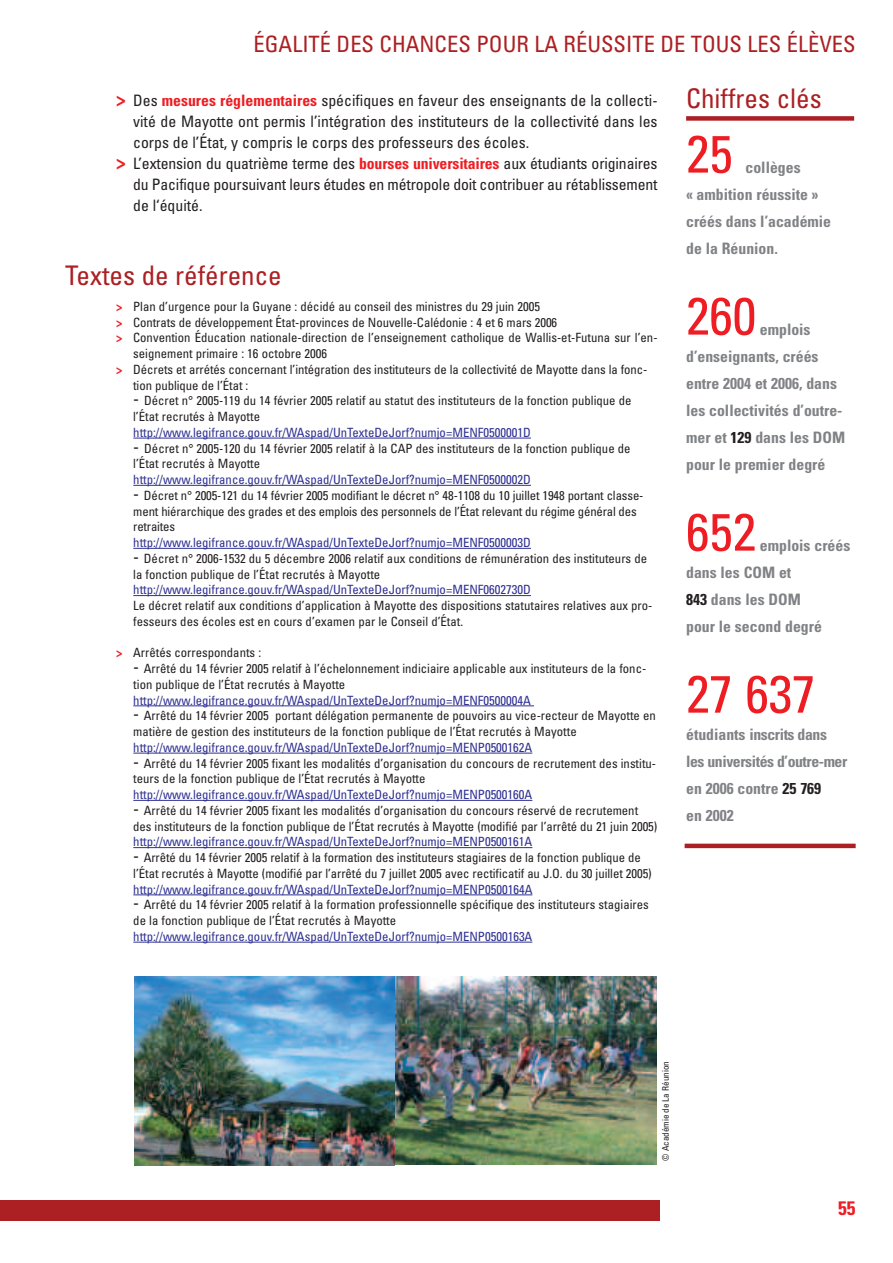
<style>
.page{position:relative;width:893px;height:1263px;background:#fff}
.page>*{position:absolute;margin:0;border:0;box-sizing:border-box;transform-origin:0 0}
.t1{font:condensed 52.5px "Univers";color:#ee1d23}
.t2{font:condensed 27px "Univers";color:#ac1f22}
.t3{font:condensed 22.5px "Univers";color:#ac1f22}
.t4{font:700 condensed 19.5px "Univers";color:#ee1d23}
.t5{font:condensed 15.75px "Univers";color:#231f20}
.t6{font:700 condensed 15.75px/27px "Univers";color:#808285}
.t7{font:700 condensed 15.75px/27px "Univers";letter-spacing:-.025em;color:#808285}
.t8{font:condensed 12.75px/15.8px "Univers";color:#231f20}
.t9{font:condensed 12.75px "Univers";color:#2e3092}
.t10{font:condensed 9px "Univers";color:#231f20}
.s1{font-weight:700;font-size:19.5px;color:#ee1d23}
.s2{font-weight:700;color:#ee1d23}
.s3{font-size:18px}
.s4{color:#231f20}
</style>
<div class="page">
<div style="left:0;top:1200px;width:660px;height:20px;background:#ac1f22"></div>
<hr style="left:133px;top:438px;width:398px;height:1px;background:#2e3092">
<hr style="left:133px;top:485px;width:398px;height:1px;background:#2e3092">
<hr style="left:133px;top:548px;width:398px;height:1px;background:#2e3092">
<hr style="left:133px;top:595px;width:398px;height:1px;background:#2e3092">
<hr style="left:133px;top:705px;width:401px;height:1px;background:#2e3092">
<hr style="left:133px;top:753px;width:399px;height:1px;background:#2e3092">
<hr style="left:133px;top:800px;width:399px;height:1px;background:#2e3092">
<hr style="left:133px;top:847px;width:399px;height:1px;background:#2e3092">
<hr style="left:133px;top:894px;width:399px;height:1px;background:#2e3092">
<hr style="left:133px;top:942px;width:399px;height:1px;background:#2e3092">
<div style="left:686px;top:116px;width:168px;height:5px;background:#ac1f22"></div>
<hr style="left:685px;top:844px;width:171px;height:4px;background:#ac1f22">
<img style="left:135px;top:977px;width:261px;height:189px">
<img style="left:396px;top:977px;width:261px;height:187px">
<h3 class="t3" style="left:254px;top:35px;width:603px">ÉGALITÉ DES CHANCES POUR LA RÉUSSITE DE TOUS LES ÉLÈVES</h3>
<p class="t5" style="left:116px;top:95px;width:543px"><span class="s1">&gt;</span> Des <span class="s2">mesures réglementaires</span> spécifiques en faveur des enseignants de la collecti-</p>
<p class="t5" style="left:133px;top:116px;width:526px">vité de Mayotte ont permis l’intégration des instituteurs de la collectivité dans les</p>
<p class="t5" style="left:133px;top:137px;width:398px">corps de l’État, y compris le corps des professeurs des écoles.</p>
<p class="t5" style="left:116px;top:158px;width:543px"><span class="s1">&gt;</span> L’extension du quatrième terme des <span class="s2">bourses universitaires</span> aux étudiants originaires</p>
<p class="t5" style="left:133px;top:179px;width:526px">du Pacifique poursuivant leurs études en métropole doit contribuer au rétablissement</p>
<p class="t5" style="left:133px;top:200px;width:71px">de l‘équité.</p>
<h2 class="t2" style="left:65px;top:265px;width:218px">Textes de référence</h2>
<p class="t8" style="left:116px;top:299px;width:425px"><span class="s2">&gt;</span> Plan d’urgence pour la Guyane : décidé au conseil des ministres du 29 juin 2005</p>
<p class="t8" style="left:116px;top:315px;width:442px"><span class="s2">&gt;</span> Contrats de développement État-provinces de Nouvelle-Calédonie : 4 et 6 mars 2006</p>
<p class="t8" style="left:116px;top:331px;width:543px"><span class="s2">&gt;</span> Convention Éducation nationale-direction de l’enseignement catholique de Wallis-et-Futuna sur l’en-</p>
<p class="t8" style="left:133px;top:347px;width:195px">seignement primaire : 16 octobre 2006</p>
<p class="t8" style="left:116px;top:362px;width:533px"><span class="s2">&gt;</span> Décrets et arrétés concernant l’intégration des instituteurs de la collectivité de Mayotte dans la fonc-</p>
<p class="t8" style="left:133px;top:378px;width:117px">tion publique de l’État :</p>
<p class="t8" style="left:133px;top:394px;width:500px"><span class="s3">-</span> Décret n° 2005-119 du 14 février 2005 relatif au statut des instituteurs de la fonction publique de l’État recrutés à Mayotte</p>
<p class="t9" style="left:133px;top:428px;width:399px">http://www.legifrance.gouv.fr/WAspad/UnTexteDeJorf?numjo=MENF0500001D</p>
<p class="t8" style="left:133px;top:441px;width:499px"><span class="s3">-</span> Décret n° 2005-120 du 14 février 2005 relatif à la CAP des instituteurs de la fonction publique de l’État recrutés à Mayotte</p>
<p class="t9" style="left:133px;top:475px;width:399px">http://www.legifrance.gouv.fr/WAspad/UnTexteDeJorf?numjo=MENF0500002D</p>
<p class="t8" style="left:133px;top:488px;width:512px"><span class="s3">-</span> Décret n° 2005-121 du 14 février 2005 modifiant le décret n° 48-1108 du 10 juillet 1948 portant classe&shy;ment hiérarchique des grades et des emplois des personnels de l’État relevant du régime général des retraites</p>
<p class="t9" style="left:133px;top:538px;width:399px">http://www.legifrance.gouv.fr/WAspad/UnTexteDeJorf?numjo=MENF0500003D</p>
<p class="t8" style="left:133px;top:551px;width:515px"><span class="s3">-</span> Décret n° 2006-1532 du 5 décembre 2006 relatif aux conditions de rémunération des instituteurs de la fonction publique de l’État recrutés à Mayotte</p>
<p class="t9" style="left:133px;top:585px;width:399px">http://www.legifrance.gouv.fr/WAspad/UnTexteDeJorf?numjo=MENF0602730D</p>
<p class="t8" style="left:133px;top:599px;width:521px">Le décret relatif aux conditions d’application à Mayotte des dispositions statutaires relatives aux pro&shy;fesseurs des écoles est en cours d’examen par le Conseil d’État.</p>
<p class="t8" style="left:116px;top:646px;width:146px"><span class="s2">&gt;</span> Arrêtés correspondants :</p>
<p class="t8" style="left:133px;top:662px;width:514px"><span class="s3">-</span> Arrêté du 14 février 2005 relatif à l’échelonnement indiciaire applicable aux instituteurs de la fonc&shy;tion publique de l’État recrutés à Mayotte</p>
<p class="t9" style="left:133px;top:695px;width:399px">http://www.legifrance.gouv.fr/WAspad/UnTexteDeJorf?numjo=MENF0500004A</p>
<p class="t8" style="left:133px;top:709px;width:524px"><span class="s3">-</span> Arrêté du 14 février 2005 portant délégation permanente de pouvoirs au vice-recteur de Mayotte en matière de gestion des instituteurs de la fonction publique de l’État recrutés à Mayotte</p>
<p class="t9" style="left:133px;top:743px;width:401px">http://www.legifrance.gouv.fr/WAspad/UnTexteDeJorf?numjo=MENP0500162A</p>
<p class="t8" style="left:133px;top:756px;width:524px"><span class="s3">-</span> Arrêté du 14 février 2005 fixant les modalités d’organisation du concours de recrutement des institu&shy;teurs de la fonction publique de l’État recrutés à Mayotte</p>
<p class="t9" style="left:133px;top:790px;width:401px">http://www.legifrance.gouv.fr/WAspad/UnTexteDeJorf?numjo=MENP0500160A</p>
<p class="t8" style="left:133px;top:803px;width:526px"><span class="s3">-</span> Arrêté du 14 février 2005 fixant les modalités d’organisation du concours réservé de recrutement des instituteurs de la fonction publique de l’État recrutés à Mayotte (modifié par l’arrêté du 21 juin 2005)</p>
<p class="t9" style="left:133px;top:837px;width:401px">http://www.legifrance.gouv.fr/WAspad/UnTexteDeJorf?numjo=MENP0500161A</p>
<p class="t8" style="left:133px;top:851px;width:520px"><span class="s3">-</span> Arrêté du 14 février 2005 relatif à la formation des instituteurs stagiaires de la fonction publique de l’État recrutés à Mayotte (modifié par l’arrêté du 7 juillet 2005 avec rectificatif au J.O. du 30 juillet 2005)</p>
<p class="t9" style="left:133px;top:884px;width:401px">http://www.legifrance.gouv.fr/WAspad/UnTexteDeJorf?numjo=MENP0500164A</p>
<p class="t8" style="left:133px;top:898px;width:517px"><span class="s3">-</span> Arrêté du 14 février 2005 relatif à la formation professionnelle spécifique des instituteurs stagiaires de la fonction publique de l’État recrutés à Mayotte</p>
<p class="t9" style="left:133px;top:932px;width:401px">http://www.legifrance.gouv.fr/WAspad/UnTexteDeJorf?numjo=MENP0500163A</p>
<h2 class="t2" style="left:686px;top:88px;width:137px">Chiffres clés</h2>
<h1 class="t1" style="left:686px;top:135px;width:48px">25</h1>
<p class="t6" style="left:686px;top:155px;width:147px;text-indent:59px">collèges<br>« ambition réussite » créés dans l’académie de la Réunion.</p>
<h1 class="t1" style="left:686px;top:297px;width:71px">260</h1>
<p class="t6" style="left:686px;top:317px;width:161px;text-indent:74px">emplois d’enseignants, créés entre 2004 et 2006, dans les collectivités d’outre&shy;mer et <span class="s4">129</span> dans les DOM pour le premier degré</p>
<h1 class="t1" style="left:686px;top:513px;width:71px">652</h1>
<p class="t6" style="left:686px;top:533px;width:166px;text-indent:74px">emplois créés dans les COM et<br><span class="s4">843</span> dans les DOM<br>pour le second degré</p>
<h1 class="t1" style="left:686px;top:675px;width:131px">27 637</h1>
<p class="t7" style="left:686px;top:722px;width:163px">étudiants inscrits dans les universités d’outre-mer en 2006 contre <span class="s4">25 769<br></span>en 2002</p>
<p class="t10" style="left:662px;top:1161px;width:101px;rotate:-90deg">© Académie de La Réunion</p>
<h3 class="t4" style="left:838px;top:1201px;width:19px">55</h3>
</div>
